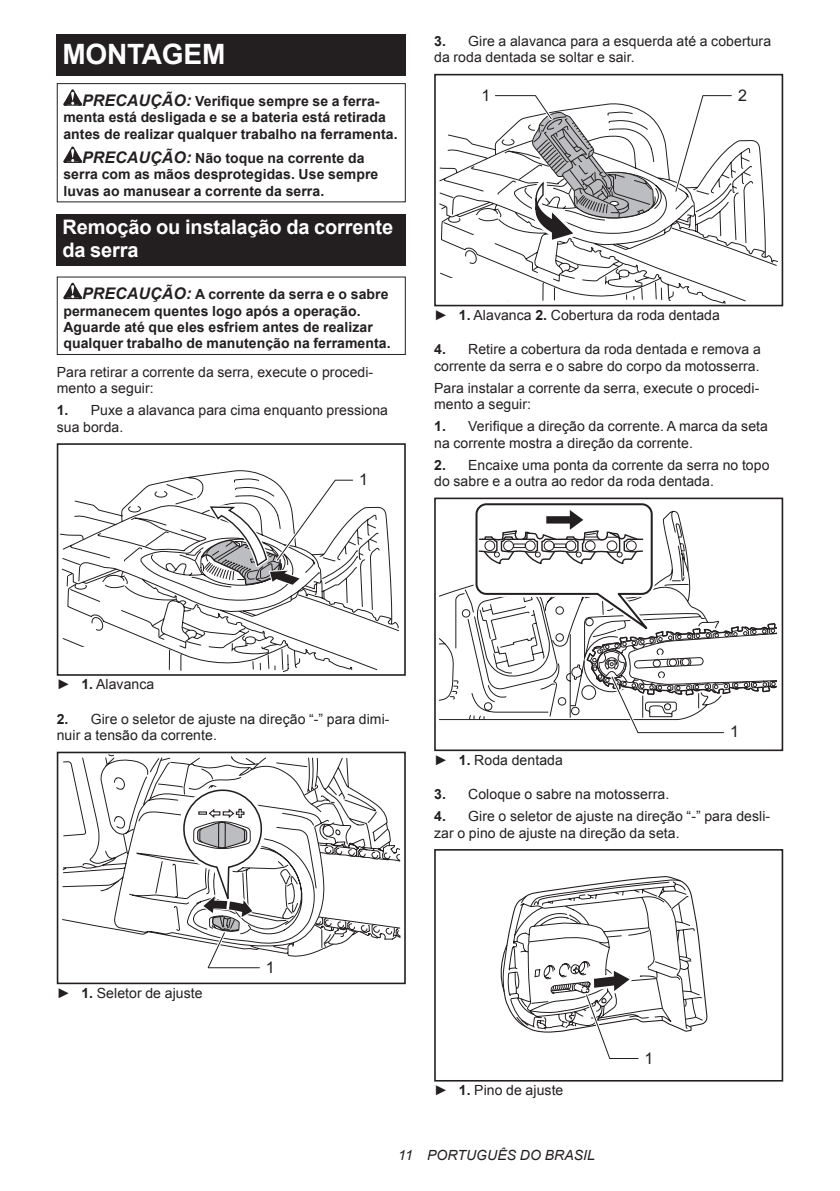
<style>
.page{position:relative;width:840px;height:1191px;background:#fff}
.page>*{position:absolute;margin:0;border:0;box-sizing:border-box;transform-origin:0 0}
.t1{font:700 28px "Arial";letter-spacing:-.01em;color:#fff}
.t2{font:700 20px/23.4px "Arial";letter-spacing:-.01em;color:#fff}
.t3{font:16px "Arial";color:#231f20}
.t4{font:14px/16.4px "Arial";letter-spacing:.005em;color:#231f20}
.t5{font:700 14px/16.4px "Arial";letter-spacing:.005em;color:#231f20}
.t6{font:italic 14px "Arial";letter-spacing:.005em;color:#231f20}
.s1{font-style:italic;font-size:16px}
.s2{font-weight:700}
</style>
<div class="page">
<div style="left:57px;top:34px;width:348px;height:41px;background:#231f20"></div>
<svg style="left:63px;top:89px;width:19px;height:17px"></svg>
<svg style="left:63px;top:146px;width:19px;height:17px"></svg>
<div style="left:57px;top:83px;width:348px;height:119px;border:1px solid #231f20"></div>
<div style="left:57px;top:214px;width:348px;height:52px;background:#231f20"></div>
<svg style="left:63px;top:283px;width:19px;height:16px"></svg>
<div style="left:57px;top:276px;width:348px;height:79px;border:1px solid #231f20"></div>
<svg style="left:60px;top:470px;width:339px;height:202px"></svg>
<div style="left:57px;top:647px;width:73px;height:29px;background:#fff"></div>
<div style="left:57px;top:443px;width:348px;height:233px;border:2px solid #231f20"></div>
<svg style="left:200px;top:477px;width:155px;height:110px"></svg>
<svg style="left:62px;top:754px;width:171px;height:184px"></svg>
<div style="left:57px;top:751px;width:348px;height:233px;border:2px solid #231f20"></div>
<svg style="left:177px;top:757px;width:223px;height:212px"></svg>
<svg style="left:439px;top:119px;width:338px;height:184px"></svg>
<div style="left:434px;top:278px;width:73px;height:28px;background:#fff"></div>
<div style="left:434px;top:74px;width:348px;height:232px;border:2px solid #231f20"></div>
<svg style="left:492px;top:95px;width:162px;height:155px"></svg>
<svg style="left:671px;top:95px;width:63px;height:100px"></svg>
<div style="left:434px;top:497px;width:348px;height:254px;border:2px solid #231f20"></div>
<svg style="left:449px;top:498px;width:327px;height:236px"></svg>
<div style="left:434px;top:849px;width:348px;height:232px;border:2px solid #231f20"></div>
<svg style="left:500px;top:876px;width:206px;height:183px"></svg>
<h1 class="t1" style="left:62px;top:35px;width:164px">MONTAGEM</h1>
<p class="t5" style="left:63px;top:93px;width:335px;text-indent:19px"><span class="s1">PRECAUÇÃO:</span> Verifique sempre se a ferra&shy;menta está desligada e se a bateria está retirada antes de realizar qualquer trabalho na ferramenta.</p>
<p class="t5" style="left:63px;top:150px;width:316px;text-indent:19px"><span class="s1">PRECAUÇÃO:</span> Não toque na corrente da serra com as mãos desprotegidas. Use sempre luvas ao manusear a corrente da serra.</p>
<h2 class="t2" style="left:62px;top:216px;width:332px">Remoção ou instalação da corrente da serra</h2>
<p class="t5" style="left:63px;top:286px;width:328px;text-indent:19px"><span class="s1">PRECAUÇÃO:</span> A corrente da serra e o sabre permanecem quentes logo após a operação.<br>Aguarde até que eles esfriem antes de realizar qualquer trabalho de manutenção na ferramenta.</p>
<p class="t4" style="left:57px;top:364px;width:318px">Para retirar a corrente da serra, execute o procedi&shy;mento a seguir:</p>
<p class="t4" style="left:57px;top:402px;width:332px"><span class="s2">1.</span> Puxe a alavanca para cima enquanto pressiona sua borda.</p>
<p class="t3" style="left:359px;top:469px;width:10px">1</p>
<p class="t4" style="left:434px;top:33px;width:338px"><span class="s2">3.</span> Gire a alavanca para a esquerda até a cobertura da roda dentada se soltar e sair.</p>
<p class="t3" style="left:481px;top:85px;width:10px">1</p>
<p class="t3" style="left:737px;top:85px;width:10px">2</p>
<p class="t4" style="left:434px;top:307px;width:287px">► <span class="s2">1.</span> Alavanca <span class="s2">2.</span> Cobertura da roda dentada</p>
<p class="t4" style="left:434px;top:341px;width:328px"><span class="s2">4.</span> Retire a cobertura da roda dentada e remova a corrente da serra e o sabre do corpo da motosserra.</p>
<p class="t4" style="left:434px;top:380px;width:326px">Para instalar a corrente da serra, execute o procedi&shy;mento a seguir:</p>
<p class="t4" style="left:434px;top:418px;width:335px"><span class="s2">1.</span> Verifique a direção da corrente. A marca da seta na corrente mostra a direção da corrente.</p>
<p class="t4" style="left:434px;top:457px;width:336px"><span class="s2">2.</span> Encaixe uma ponta da corrente da serra no topo do sabre e a outra ao redor da roda dentada.</p>
<p class="t4" style="left:57px;top:676px;width:99px">► <span class="s2">1.</span> Alavanca</p>
<p class="t4" style="left:57px;top:711px;width:334px"><span class="s2">2.</span> Gire o seletor de ajuste na direção “-” para dimi&shy;nuir a tensão da corrente.</p>
<p class="t3" style="left:729px;top:721px;width:10px">1</p>
<p class="t4" style="left:434px;top:751px;width:130px">► <span class="s2">1.</span> Roda dentada</p>
<p class="t4" style="left:434px;top:786px;width:236px"><span class="s2">3.</span> Coloque o sabre na motosserra.</p>
<p class="t4" style="left:434px;top:808px;width:337px"><span class="s2">4.</span> Gire o seletor de ajuste na direção “-” para desli&shy;zar o pino de ajuste na direção da seta.</p>
<p class="t4" style="left:57px;top:984px;width:147px">► <span class="s2">1.</span> Seletor de ajuste</p>
<p class="t3" style="left:266px;top:956px;width:10px">1</p>
<p class="t4" style="left:434px;top:1082px;width:131px">► <span class="s2">1.</span> Pino de ajuste</p>
<p class="t3" style="left:644px;top:1048px;width:10px">1</p>
<p class="t6" style="left:398px;top:1146px;width:198px">11 PORTUGUÊS DO BRASIL</p>
</div>
